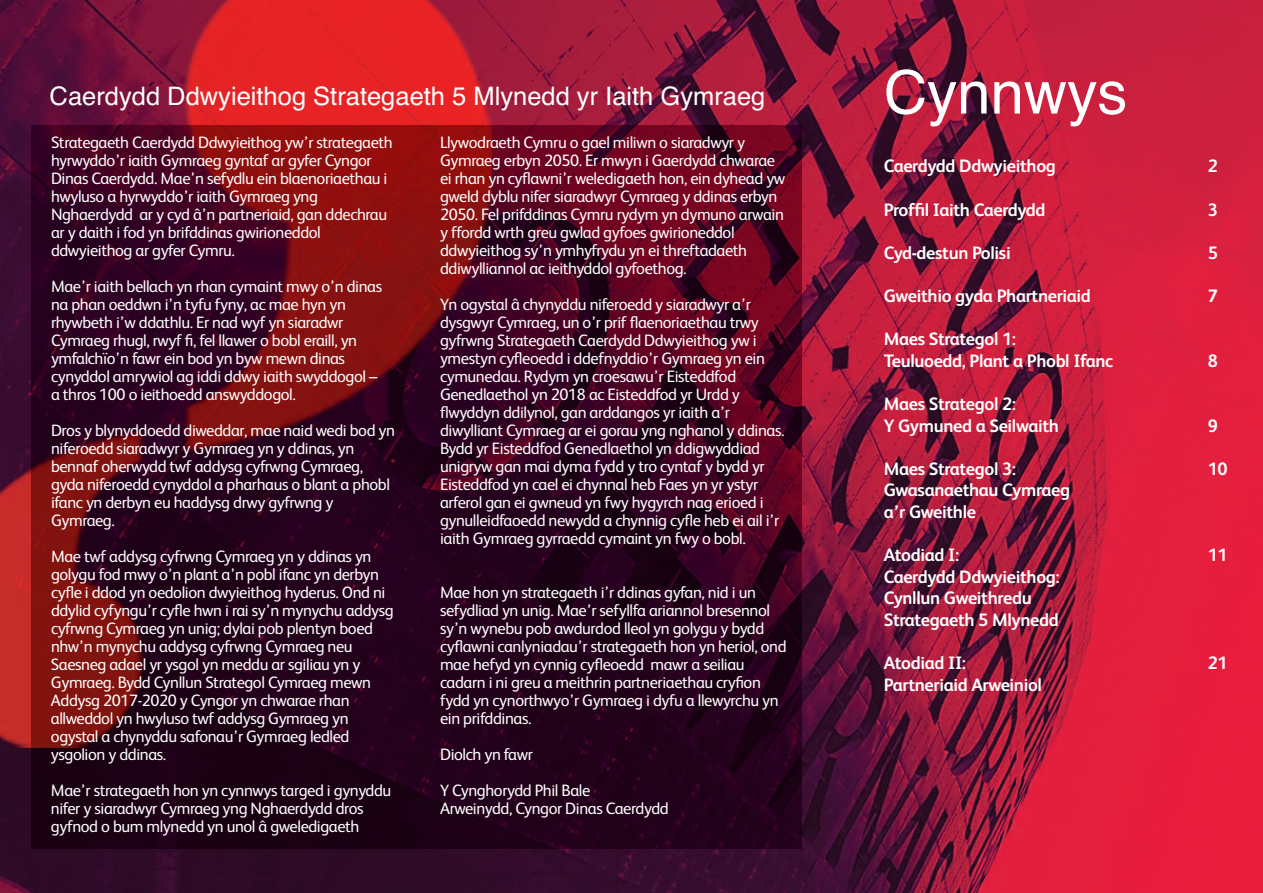
<style>
.page{position:relative;width:1263px;height:893px;background:#fff}
.page>*{position:absolute;margin:0;border:0;box-sizing:border-box;transform-origin:0 0}
.t1{font:60px "Helvetica";color:#fff}
.t2{font:25.5px "Helvetica";color:#fff}
.t3{font:700 18px/21.6px "FS Albert";letter-spacing:-.02em;color:#fff}
.t4{font:16.5px/18px "FS Albert";letter-spacing:-.025em;color:#fff}
</style>
<div class="page">
<img style="left:1px;top:0;width:1262px;height:893px">
<img style="left:32px;top:126px;width:769px;height:722px">
<h2 class="t2" style="left:50px;top:82px;width:717px">Caerdydd Ddwyieithog Strategaeth 5 Mlynedd yr Iaith Gymraeg</h2>
<p class="t4" style="left:51px;top:135px;width:343px">Strategaeth Caerdydd Ddwyieithog yw’r strategaeth hyrwyddo’r iaith Gymraeg gyntaf ar gyfer Cyngor Dinas Caerdydd. Mae’n sefydlu ein blaenoriaethau i hwyluso a hyrwyddo’r iaith Gymraeg yng Nghaerdydd ar y cyd â’n partneriaid, gan ddechrau ar y daith i fod yn brifddinas gwirioneddol ddwyieithog ar gyfer Cymru.</p>
<p class="t4" style="left:51px;top:279px;width:333px">Mae’r iaith bellach yn rhan cymaint mwy o’n dinas na phan oeddwn i’n tyfu fyny, ac mae hyn yn rhywbeth i’w ddathlu. Er nad wyf yn siaradwr Cymraeg rhugl, rwyf fi, fel llawer o bobl eraill, yn ymfalchïo’n fawr ein bod yn byw mewn dinas cynyddol amrywiol ag iddi ddwy iaith swyddogol – a thros 100 o ieithoedd answyddogol.</p>
<p class="t4" style="left:51px;top:423px;width:345px">Dros y blynyddoedd diweddar, mae naid wedi bod yn niferoedd siaradwyr y Gymraeg yn y ddinas, yn bennaf oherwydd twf addysg cyfrwng Cymraeg, gyda niferoedd cynyddol a pharhaus o blant a phobl ifanc yn derbyn eu haddysg drwy gyfrwng y Gymraeg.</p>
<p class="t4" style="left:51px;top:549px;width:344px">Mae twf addysg cyfrwng Cymraeg yn y ddinas yn golygu fod mwy o’n plant a’n pobl ifanc yn derbyn cyfle i ddod yn oedolion dwyieithog hyderus. Ond ni ddylid cyfyngu’r cyfle hwn i rai sy’n mynychu addysg cyfrwng Cymraeg yn unig; dylai pob plentyn boed nhw’n mynychu addysg cyfrwng Cymraeg neu Saesneg adael yr ysgol yn meddu ar sgiliau yn y Gymraeg. Bydd Cynllun Strategol Cymraeg mewn Addysg 2017-2020 y Cyngor yn chwarae rhan allweddol yn hwyluso twf addysg Gymraeg yn ogystal a chynyddu safonau’r Gymraeg ledled ysgolion y ddinas.</p>
<p class="t4" style="left:51px;top:783px;width:342px">Mae’r strategaeth hon yn cynnwys targed i gynyddu nifer y siaradwyr Cymraeg yng Nghaerdydd dros gyfnod o bum mlynedd yn unol â gweledigaeth</p>
<p class="t4" style="left:440px;top:135px;width:347px">Llywodraeth Cymru o gael miliwn o siaradwyr y Gymraeg erbyn 2050. Er mwyn i Gaerdydd chwarae ei rhan yn cyflawni’r weledigaeth hon, ein dyhead yw gweld dyblu nifer siaradwyr Cymraeg y ddinas erbyn 2050. Fel prifddinas Cymru rydym yn dymuno arwain y ffordd wrth greu gwlad gyfoes gwirioneddol ddwyieithog sy’n ymhyfrydu yn ei threftadaeth ddiwylliannol ac ieithyddol gyfoethog.</p>
<p class="t4" style="left:440px;top:297px;width:346px">Yn ogystal â chynyddu niferoedd y siaradwyr a’r dysgwyr Cymraeg, un o’r prif flaenoriaethau trwy gyfrwng Strategaeth Caerdydd Ddwyieithog yw i ymestyn cyfleoedd i ddefnyddio’r Gymraeg yn ein cymunedau. Rydym yn croesawu’r Eisteddfod Genedlaethol yn 2018 ac Eisteddfod yr Urdd y flwyddyn ddilynol, gan arddangos yr iaith a’r diwylliant Cymraeg ar ei gorau yng nghanol y ddinas.<br>Bydd yr Eisteddfod Genedlaethol yn ddigwyddiad unigryw gan mai dyma fydd y tro cyntaf y bydd yr Eisteddfod yn cael ei chynnal heb Faes yn yr ystyr arferol gan ei gwneud yn fwy hygyrch nag erioed i gynulleidfaoedd newydd a chynnig cyfle heb ei ail i’r iaith Gymraeg gyrraedd cymaint yn fwy o bobl.</p>
<p class="t4" style="left:440px;top:585px;width:348px">Mae hon yn strategaeth i’r ddinas gyfan, nid i un sefydliad yn unig. Mae’r sefyllfa ariannol bresennol sy’n wynebu pob awdurdod lleol yn golygu y bydd cyflawni canlyniadau’r strategaeth hon yn heriol, ond mae hefyd yn cynnig cyfleoedd mawr a seiliau cadarn i ni greu a meithrin partneriaethau cryfion fydd yn cynorthwyo’r Gymraeg i dyfu a llewyrchu yn ein prifddinas.</p>
<p class="t4" style="left:440px;top:738px;width:152px;line-height:36px">Diolch yn fawr<br>Y Cynghorydd Phil Bale</p>
<p class="t4" style="left:440px;top:801px;width:230px">Arweinydd, Cyngor Dinas Caerdydd</p>
<h1 class="t1" style="left:884px;top:58px;width:245px">Cynnwys</h1>
<p class="t3" style="left:884px;top:157px;width:174px">Caerdydd Ddwyieithog</p>
<p class="t3" style="left:1208px;top:157px;width:12px">2</p>
<p class="t3" style="left:884px;top:200px;width:163px">Proffil Iaith Caerdydd</p>
<p class="t3" style="left:1208px;top:200px;width:12px">3</p>
<p class="t3" style="left:884px;top:244px;width:128px">Cyd-destun Polisi</p>
<p class="t3" style="left:1208px;top:244px;width:12px">5</p>
<p class="t3" style="left:884px;top:287px;width:209px">Gweithio gyda Phartneriaid</p>
<p class="t3" style="left:1208px;top:287px;width:12px">7</p>
<p class="t3" style="left:884px;top:330px;width:231px">Maes Strategol 1:<br>Teuluoedd, Plant a Phobl Ifanc</p>
<p class="t3" style="left:1208px;top:352px;width:12px">8</p>
<p class="t3" style="left:884px;top:395px;width:177px">Maes Strategol 2:<br>Y Gymuned a Seilwaith</p>
<p class="t3" style="left:1208px;top:416px;width:12px">9</p>
<p class="t3" style="left:884px;top:460px;width:134px">Maes Strategol 3:</p>
<p class="t3" style="left:1208px;top:460px;width:21px">10</p>
<p class="t3" style="left:884px;top:481px;width:188px">Gwasanaethau Cymraeg a’r Gweithle</p>
<p class="t3" style="left:884px;top:546px;width:77px">Atodiad I:</p>
<p class="t3" style="left:1208px;top:546px;width:21px">11</p>
<p class="t3" style="left:884px;top:568px;width:178px">Caerdydd Ddwyieithog:<br>Cynllun Gweithredu<br>Strategaeth 5 Mlynedd</p>
<p class="t3" style="left:884px;top:654px;width:84px">Atodiad II:</p>
<p class="t3" style="left:1208px;top:654px;width:21px">21</p>
<p class="t3" style="left:884px;top:676px;width:160px">Partneriaid Arweiniol</p>
</div>
